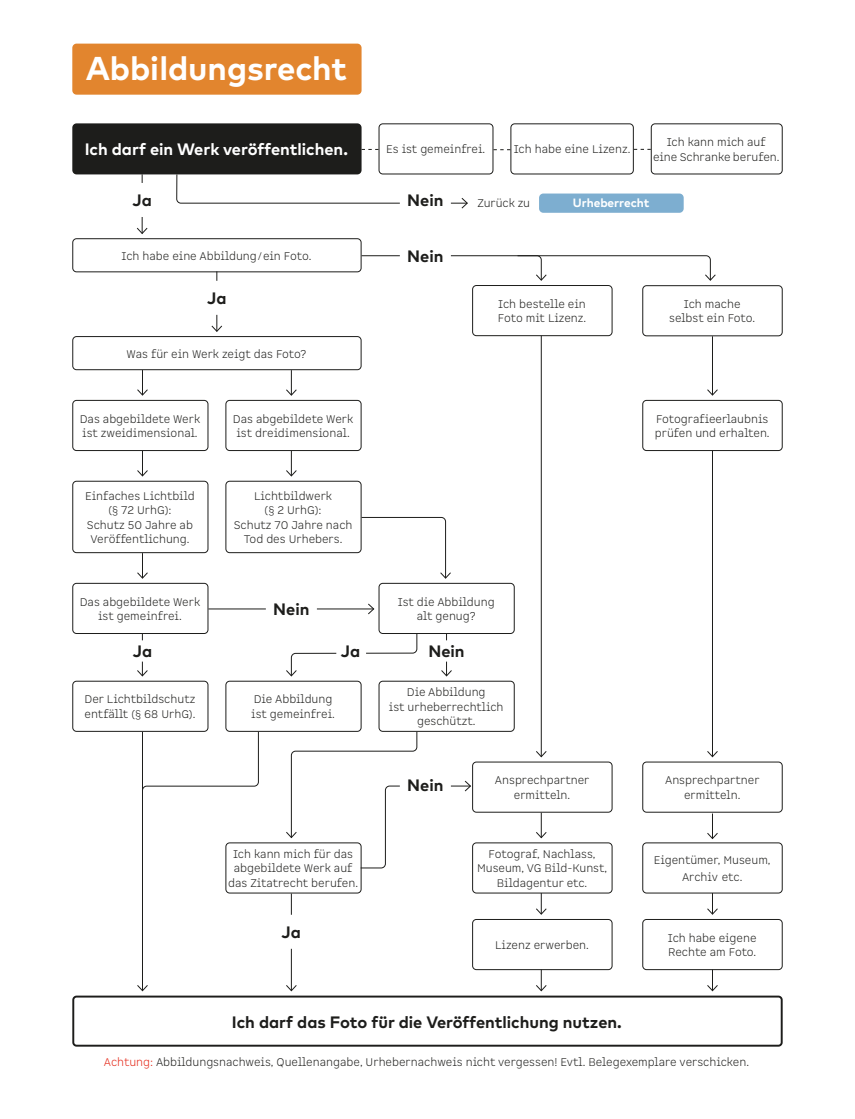
<style>
.page{position:relative;width:855px;height:1119px;background:#fff}
.page>*{position:absolute;margin:0;border:0;box-sizing:border-box;transform-origin:0 0}
.t1{font:700 33px "Mark";color:#fff}
.t2{font:16.5px "Mark Bold 2";color:#1d1d1b}
.t3{font:16.5px "Mark Bold 2";color:#fff}
.t4{font:700 16.5px "Mark";color:#1d1d1b}
.t5{font:700 12px "Mark";letter-spacing:-.005em;color:#fff}
.t6{font:300 10.95px/14.5px "Spock Pro";color:#1d1d1b;text-align:center}
.s1{color:#e42313}
</style>
<div class="page">
<div style="left:72px;top:123px;width:289px;height:51px;background:#1d1d1b;border-radius:4px"></div>
<div style="left:72px;top:238px;width:289px;height:34px;border:1px solid #1d1d1b;border-radius:4px"></div>
<svg style="left:285px;top:451px;width:13px;height:26px"></svg>
<div style="left:225px;top:400px;width:136px;height:51px;border:1px solid #1d1d1b;border-radius:4px"></div>
<svg style="left:136px;top:370px;width:13px;height:26px"></svg>
<div style="left:72px;top:336px;width:289px;height:34px;border:1px solid #1d1d1b;border-radius:4px"></div>
<svg style="left:136px;top:451px;width:13px;height:26px"></svg>
<div style="left:72px;top:400px;width:136px;height:51px;border:1px solid #1d1d1b;border-radius:4px"></div>
<svg style="left:136px;top:553px;width:13px;height:26px"></svg>
<div style="left:72px;top:480px;width:136px;height:73px;border:1px solid #1d1d1b;border-radius:4px"></div>
<div style="left:225px;top:480px;width:136px;height:73px;border:1px solid #1d1d1b;border-radius:4px"></div>
<hr style="left:142px;top:731px;width:1px;height:259px;background:#1d1d1b">
<svg style="left:137px;top:985px;width:11px;height:6px"></svg>
<div style="left:225px;top:680px;width:136px;height:51px;border:1px solid #1d1d1b;border-radius:4px"></div>
<div style="left:72px;top:583px;width:136px;height:51px;border:1px solid #1d1d1b;border-radius:4px"></div>
<div style="left:378px;top:583px;width:136px;height:51px;border:1px solid #1d1d1b;border-radius:4px"></div>
<div style="left:378px;top:680px;width:136px;height:51px;border:1px solid #1d1d1b;border-radius:4px"></div>
<div style="left:72px;top:680px;width:136px;height:51px;border:1px solid #1d1d1b;border-radius:4px"></div>
<div style="left:472px;top:761px;width:140px;height:51px;border:1px solid #1d1d1b;border-radius:4px"></div>
<div style="left:72px;top:44px;width:289px;height:51px;background:#e2852e;border-radius:4px"></div>
<svg style="left:176px;top:173px;width:292px;height:36px"></svg>
<div style="left:400px;top:183px;width:51px;height:34px;background:#fff;border-radius:4px"></div>
<div style="left:72px;top:995px;width:710px;height:51px;border:2px solid #1d1d1b;border-radius:3px"></div>
<svg style="left:535px;top:812px;width:12px;height:26px"></svg>
<svg style="left:707px;top:813px;width:11px;height:26px"></svg>
<svg style="left:535px;top:893px;width:12px;height:22px"></svg>
<div style="left:472px;top:842px;width:140px;height:51px;border:1px solid #1d1d1b;border-radius:4px"></div>
<svg style="left:535px;top:969px;width:12px;height:22px"></svg>
<div style="left:472px;top:918px;width:140px;height:51px;border:1px solid #1d1d1b;border-radius:4px"></div>
<svg style="left:706px;top:893px;width:12px;height:22px"></svg>
<div style="left:642px;top:842px;width:140px;height:51px;border:1px solid #1d1d1b;border-radius:4px"></div>
<svg style="left:706px;top:969px;width:12px;height:22px"></svg>
<div style="left:642px;top:918px;width:140px;height:51px;border:1px solid #1d1d1b;border-radius:4px"></div>
<div style="left:539px;top:193px;width:144px;height:20px;background:#7daed0;border-radius:4px"></div>
<hr style="left:291px;top:893px;width:1px;height:97px;background:#1d1d1b">
<svg style="left:286px;top:983px;width:11px;height:8px"></svg>
<div style="left:225px;top:842px;width:136px;height:51px;border:1px solid #1d1d1b;border-radius:4px"></div>
<div style="left:266px;top:914px;width:51px;height:34px;background:#fff;border-radius:4px"></div>
<svg style="left:361px;top:255px;width:355px;height:26px"></svg>
<hr style="left:541px;top:332px;width:1px;height:424px;background:#1d1d1b">
<svg style="left:536px;top:750px;width:11px;height:8px"></svg>
<div style="left:642px;top:285px;width:140px;height:51px;border:1px solid #1d1d1b;border-radius:4px"></div>
<hr style="left:712px;top:336px;width:1px;height:59px;background:#1d1d1b">
<svg style="left:707px;top:389px;width:11px;height:7px"></svg>
<hr style="left:712px;top:449px;width:1px;height:307px;background:#1d1d1b">
<svg style="left:707px;top:751px;width:11px;height:7px"></svg>
<div style="left:642px;top:400px;width:140px;height:51px;border:1px solid #1d1d1b;border-radius:4px"></div>
<div style="left:400px;top:238px;width:51px;height:34px;background:#fff;border-radius:4px"></div>
<svg style="left:136px;top:174px;width:12px;height:9px"></svg>
<svg style="left:137px;top:217px;width:11px;height:17px"></svg>
<svg style="left:210px;top:271px;width:13px;height:10px"></svg>
<svg style="left:211px;top:315px;width:11px;height:17px"></svg>
<svg style="left:285px;top:370px;width:13px;height:26px"></svg>
<hr style="left:446px;top:633px;width:1px;height:42px;background:#1d1d1b">
<svg style="left:441px;top:670px;width:11px;height:7px"></svg>
<hr style="left:142px;top:633px;width:1px;height:42px;background:#1d1d1b">
<svg style="left:137px;top:669px;width:11px;height:8px"></svg>
<div style="left:421px;top:640px;width:51px;height:21px;background:#fff;border-radius:4px"></div>
<div style="left:117px;top:640px;width:51px;height:21px;background:#fff;border-radius:4px"></div>
<div style="left:472px;top:285px;width:140px;height:51px;border:1px solid #1d1d1b;border-radius:4px"></div>
<div style="left:378px;top:123px;width:115px;height:51px;border:1px solid #1d1d1b;border-radius:4px"></div>
<div style="left:510px;top:123px;width:124px;height:51px;border:1px solid #1d1d1b;border-radius:4px"></div>
<div style="left:651px;top:123px;width:131px;height:51px;border:1px solid #1d1d1b;border-radius:4px"></div>
<svg style="left:634px;top:149px;width:17px;height:1px"></svg>
<div style="left:642px;top:761px;width:140px;height:51px;border:1px solid #1d1d1b;border-radius:4px"></div>
<svg style="left:361px;top:516px;width:90px;height:63px"></svg>
<hr style="left:208px;top:608px;width:166px;height:1px;background:#1d1d1b">
<svg style="left:367px;top:603px;width:8px;height:12px"></svg>
<div style="left:266px;top:591px;width:51px;height:34px;background:#fff;border-radius:4px"></div>
<svg style="left:286px;top:633px;width:132px;height:44px"></svg>
<svg style="left:285px;top:730px;width:187px;height:138px"></svg>
<svg style="left:142px;top:730px;width:117px;height:60px"></svg>
<div style="left:336px;top:640px;width:30px;height:21px;background:#fff;border-radius:4px"></div>
<h1 class="t1" style="left:86px;top:47px;width:263px">Abbildungsrecht</h1>
<h2 class="t3" style="left:85px;top:139px;width:265px">Ich darf ein Werk veröffentlichen.</h2>
<h2 class="t4" style="left:132px;top:190px;width:21px">Ja</h2>
<p class="t6" style="left:121px;top:248px;width:191px">Ich habe eine Abbildung/ein Foto.</p>
<h2 class="t4" style="left:207px;top:288px;width:21px">Ja</h2>
<p class="t6" style="left:127px;top:346px;width:181px">Was für ein Werk zeigt das Foto?</p>
<p class="t6" style="left:80px;top:411px;width:122px;text-align:left">Das abgebildete Werk ist zweidimensional.</p>
<p class="t6" style="left:233px;top:411px;width:122px">Das abgebildete Werk ist dreidimensional.</p>
<p class="t6" style="left:85px;top:488px;width:111px">Einfaches Lichtbild (§ 72 UrhG):<br>Schutz 50 Jahre ab<br>Veröffentlichung.</p>
<p class="t6" style="left:234px;top:488px;width:120px">Lichtbildwerk<br>(§ 2 UrhG):<br>Schutz 70 Jahre nach<br>Tod des Urhebers.</p>
<p class="t6" style="left:386px;top:142px;width:101px">Es ist gemeinfrei.</p>
<p class="t6" style="left:514px;top:142px;width:118px">Ich habe eine Lizenz.</p>
<p class="t6" style="left:653px;top:135px;width:128px">Ich kann mich auf<br>eine Schranke berufen.</p>
<h2 class="t4" style="left:407px;top:190px;width:38px">Nein</h2>
<h2 class="t4" style="left:407px;top:245px;width:38px">Nein</h2>
<p class="t6" style="left:477px;top:195px;width:54px">Zurück zu</p>
<p class="t5" style="left:573px;top:194px;width:78px">Urheberrecht</p>
<p class="t6" style="left:498px;top:296px;width:90px;text-align:left">Ich bestelle ein<br>Foto mit Lizenz.</p>
<p class="t6" style="left:669px;top:296px;width:88px">Ich mache selbst ein Foto.</p>
<p class="t6" style="left:655px;top:411px;width:116px;text-align:left">Fotografieerlaubnis prüfen und erhalten.</p>
<p class="t6" style="left:80px;top:594px;width:122px">Das abgebildete Werk ist gemeinfrei.</p>
<p class="t6" style="left:398px;top:594px;width:98px">Ist die Abbildung alt genug?</p>
<h2 class="t4" style="left:273px;top:598px;width:38px">Nein</h2>
<h2 class="t4" style="left:133px;top:641px;width:21px">Ja</h2>
<h2 class="t4" style="left:428px;top:641px;width:38px">Nein</h2>
<h2 class="t4" style="left:341px;top:641px;width:21px">Ja</h2>
<p class="t6" style="left:85px;top:692px;width:112px;text-align:left">Der Lichtbildschutz entfällt (§ 68 UrhG).</p>
<p class="t6" style="left:251px;top:692px;width:85px;text-align:left">Die Abbildung ist gemeinfrei.</p>
<p class="t6" style="left:228px;top:846px;width:131px">Ich kann mich für das abgebildete Werk auf das Zitatrecht berufen.</p>
<h2 class="t4" style="left:282px;top:921px;width:21px">Ja</h2>
<p class="t6" style="left:389px;top:684px;width:116px">Die Abbildung<br>ist urheberrechtlich geschützt.</p>
<h2 class="t4" style="left:407px;top:774px;width:38px">Nein</h2>
<p class="t6" style="left:495px;top:772px;width:96px">Ansprechpartner ermitteln.</p>
<p class="t6" style="left:477px;top:846px;width:132px">Fotograf, Nachlass,<br>Museum, VG Bild-Kunst,<br>Bildagentur etc.</p>
<p class="t6" style="left:495px;top:937px;width:95px">Lizenz erwerben.</p>
<h2 class="t2" style="left:232px;top:1010px;width:391px">Ich darf das Foto für die Veröffentlichung nutzen.</h2>
<p class="t6" style="left:665px;top:772px;width:96px">Ansprechpartner ermitteln.</p>
<p class="t6" style="left:654px;top:851px;width:118px;line-height:16.5px">Eigentümer, Museum,<br>Archiv etc.</p>
<p class="t6" style="left:668px;top:930px;width:90px;text-align:left">Ich habe eigene<br>Rechte am Foto.</p>
<p class="t6" style="left:104px;top:1054px;width:646px"><span class="s1">Achtung:</span> Abbildungsnachweis, Quellenangabe, Urhebernachweis nicht vergessen! Evtl. Belegexemplare verschicken.</p>
</div>
